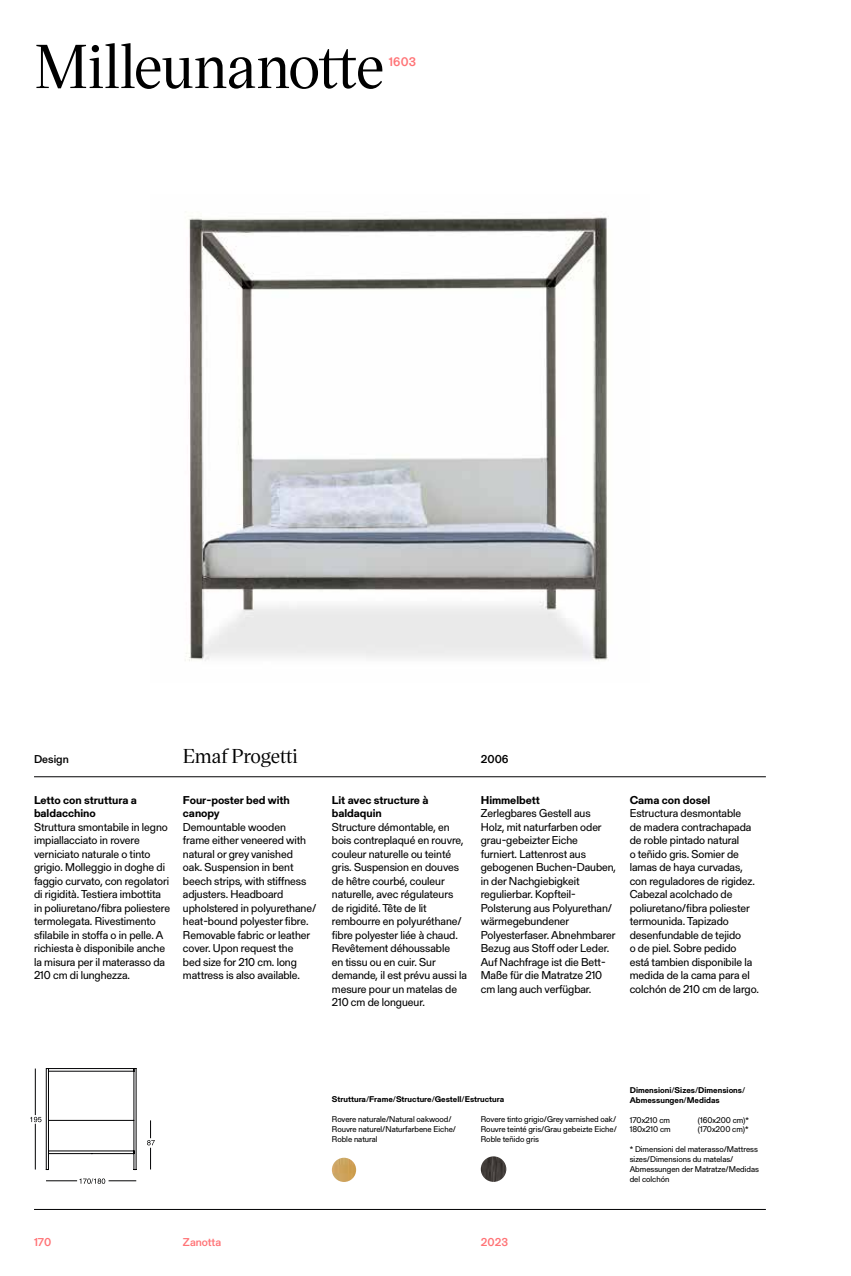
<style>
.page{position:relative;width:851px;height:1276px;background:#fff}
.page>*{position:absolute;margin:0;border:0;box-sizing:border-box;transform-origin:0 0}
.t1{font:500 60px "Victor Serif 50";letter-spacing:-.015em;color:#000}
.t2{font:500 19.5px "Victor Serif 50";letter-spacing:-.015em;color:#000}
.t3{font:500 12.3px "Gerstner Programm FSL";color:#ff7376}
.t4{font:11.25px/13.5px "Gerstner Programm FSL";letter-spacing:-.005em;color:#000}
.t5{font:700 11.25px/13.5px "Gerstner Programm FSL";letter-spacing:-.005em;color:#000}
.t6{font:500 11.25px "Gerstner Programm FSL";color:#ff7376}
.t7{font:500 11.25px "Gerstner Programm FSL";color:#000}
.t8{font:8.25px/9.9px "Gerstner Programm FSL";color:#000}
.t9{font:700 8.25px/9.9px "Gerstner Programm FSL";color:#000}
.s1{font-weight:400}
</style>
<div class="page">
<img style="left:185px;top:217px;width:423px;height:444px">
<hr style="left:34px;top:1209px;width:731px;height:1px;background:#020203">
<hr style="left:34px;top:776px;width:731px;height:1px;background:#020203">
<hr style="left:35px;top:1123px;width:1px;height:46px;background:#020203">
<hr style="left:35px;top:1068px;width:1px;height:47px;background:#020203">
<svg style="left:30px;top:1116px;width:11px;height:6px"></svg>
<svg style="left:147px;top:1120px;width:8px;height:49px"></svg>
<hr style="left:46px;top:1180px;width:31px;height:1px;background:#020203">
<svg style="left:79px;top:1178px;width:57px;height:5px"></svg>
<hr style="left:46px;top:1068px;width:1px;height:101px;background:#020203">
<hr style="left:48px;top:1068px;width:1px;height:101px;background:#020203">
<hr style="left:136px;top:1068px;width:1px;height:101px;background:#020203">
<hr style="left:133px;top:1068px;width:1px;height:101px;background:#020203">
<hr style="left:48px;top:1150px;width:86px;height:1px;background:#020203">
<hr style="left:48px;top:1120px;width:86px;height:1px;background:#020203">
<hr style="left:48px;top:1153px;width:86px;height:1px;background:#020203">
<hr style="left:48px;top:1071px;width:86px;height:1px;background:#020203">
<hr style="left:48px;top:1068px;width:86px;height:1px;background:#020203">
<img style="left:332px;top:1157px;width:24px;height:25px;border-radius:12px">
<img style="left:480px;top:1156px;width:26px;height:26px;border-radius:13px">
<h1 class="t1" style="left:34px;top:26px;width:352px">Milleunanotte</h1>
<p class="t3" style="left:389px;top:53px;width:29px">1603</p>
<p class="t7" style="left:34px;top:751px;width:36px">Design</p>
<h2 class="t2" style="left:183px;top:743px;width:117px">Emaf Progetti</h2>
<p class="t5" style="left:34px;top:792px;width:104px">Letto con struttura a baldacchino</p>
<p class="t4" style="left:34px;top:819px;width:138px">Struttura smontabile in legno impiallacciato in rovere verniciato naturale o tinto grigio. Molleggio in doghe di faggio curvato, con regolatori di rigidità. Testiera imbottita in poliuretano/fibra poliestere termolegata. Rivestimento sfilabile in stoffa o in pelle. A richiesta è disponibile anche la misura per il materasso da<br>210 cm di lunghezza.</p>
<p class="t5" style="left:183px;top:792px;width:108px">Four-poster bed with canopy</p>
<p class="t4" style="left:183px;top:819px;width:135px">Demountable wooden<br>frame either veneered with natural or grey vanished<br>oak. Suspension in bent beech strips, with stiffness adjusters. Headboard upholstered in polyurethane/ heat-bound polyester fibre.<br>Removable fabric or leather cover. Upon request the<br>bed size for 210 cm. long mattress is also available.</p>
<p class="t5" style="left:332px;top:792px;width:98px">Lit avec structure à baldaquin</p>
<p class="t4" style="left:332px;top:819px;width:136px">Structure démontable, en bois contreplaqué en rouvre, couleur naturelle ou teinté gris. Suspension en douves de hêtre courbé, couleur naturelle, avec régulateurs de rigidité. Tête de lit rembourre en polyuréthane/ fibre polyester liée à chaud.<br>Revêtement déhoussable<br>en tissu ou en cuir. Sur demande, il est prévu aussi la mesure pour un matelas de<br>210 cm de longueur.</p>
<p class="t7" style="left:480px;top:751px;width:29px">2006</p>
<p class="t5" style="left:480px;top:792px;width:60px">Himmelbett</p>
<p class="t4" style="left:480px;top:806px;width:137px">Zerlegbares Gestell aus<br>Holz, mit naturfarben oder grau-gebeizter Eiche furniert. Lattenrost aus gebogenen Buchen-Dauben, in der Nachgiebigkeit regulierbar. Kopfteil-<br>Polsterung aus Polyurethan/ wärmegebundener<br>Polyesterfaser. Abnehmbarer<br>Bezug aus Stoff oder Leder.<br>Auf Nachfrage ist die Bett-<br>Maße für die Matratze 210 cm lang auch verfügbar.</p>
<p class="t5" style="left:629px;top:792px;width:82px">Cama con dosel</p>
<p class="t4" style="left:629px;top:806px;width:131px">Estructura desmontable<br>de madera contrachapada de roble pintado natural<br>o teñido gris. Somier de lamas de haya curvadas, con reguladores de rigidez.<br>Cabezal acolchado de poliuretano/fibra poliester termounida. Tapizado desenfundable de tejido<br>o de piel. Sobre pedido está tambien disponibile la medida de la cama para el colchón de 210 cm de largo.</p>
<p class="t9" style="left:332px;top:1093px;width:174px">Struttura<span class="s1">/</span>Frame<span class="s1">/</span>Structure<span class="s1">/</span>Gestell<span class="s1">/</span>Estructura</p>
<p class="t8" style="left:332px;top:1113px;width:126px">Rovere naturale/Natural oakwood/<br>Rouvre naturel/Naturfarbene Eiche/<br>Roble natural</p>
<p class="t8" style="left:480px;top:1113px;width:138px;text-align:justify">Rovere tinto grigio/Grey varnished oak/ Rouvre teinté gris/Grau gebeizte Eiche/ Roble teñido gris</p>
<p class="t9" style="left:629px;top:1084px;width:117px">Dimensioni<span class="s1">/</span>Sizes<span class="s1">/</span>Dimensions<span class="s1">/<br></span>Abmessungen<span class="s1">/</span>Medidas</p>
<p class="t8" style="left:629px;top:1114px;width:42px">170x210 cm</p>
<p class="t8" style="left:697px;top:1114px;width:53px">(160x200 cm)*</p>
<p class="t8" style="left:629px;top:1124px;width:42px">180x210 cm</p>
<p class="t8" style="left:697px;top:1124px;width:52px">(170x200 cm)*</p>
<p class="t8" style="left:629px;top:1144px;width:131px">* Dimensioni del materasso/Mattress sizes/Dimensions du matelas/<br>Abmessungen der Matratze/Medidas del colchón</p>
<p class="t6" style="left:34px;top:1234px;width:19px">170</p>
<p class="t6" style="left:183px;top:1234px;width:40px">Zanotta</p>
<p class="t6" style="left:480px;top:1234px;width:29px">2023</p>
</div>
